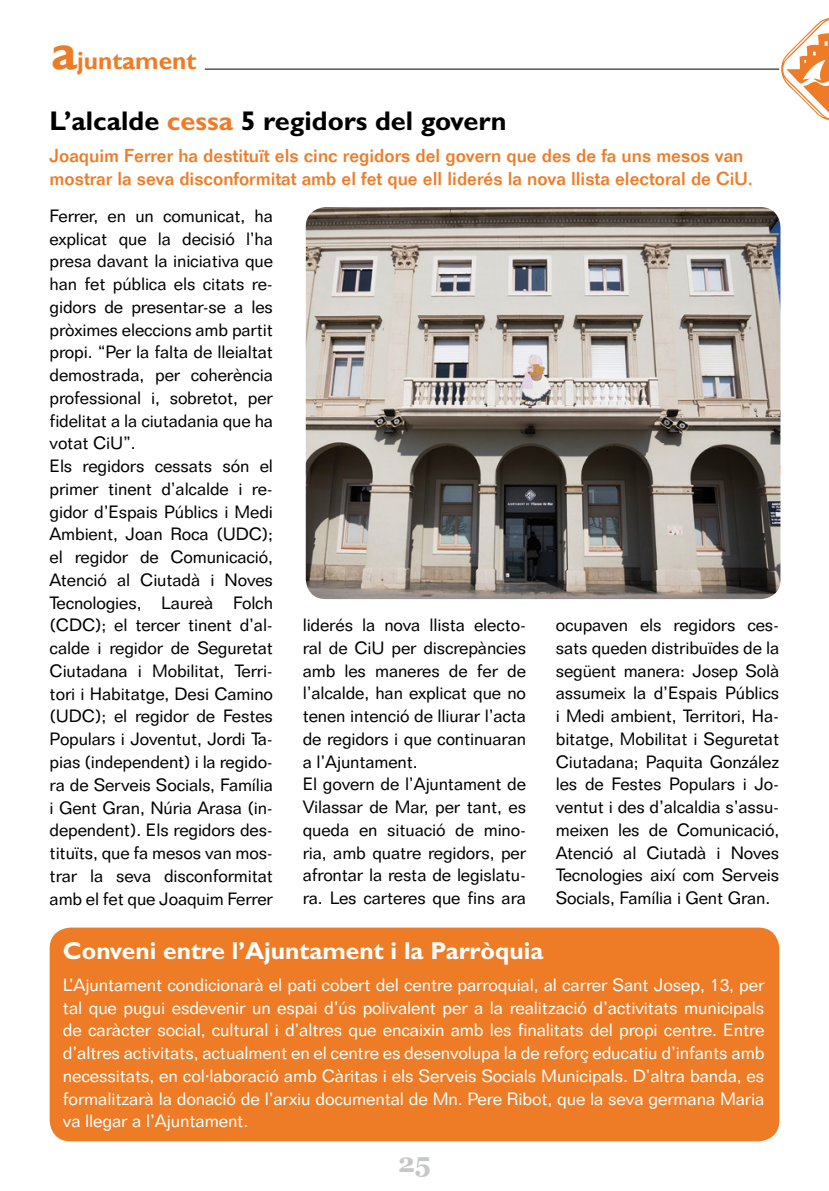
<style>
.page{position:relative;width:829px;height:1191px;background:#fff}
.page>*{position:absolute;margin:0;border:0;box-sizing:border-box;transform-origin:0 0}
.t1{font:700 27.12px "Gill Sans";color:#000}
.t2{font:700 26.95px "Georgia";color:#c6c7c8}
.t3{font:700 24.5px "Gill Sans";color:#fff}
.t4{font:700 24.5px "Gill Sans";color:#ee7c27}
.t5{font:500 18.38px/22.8px "Folio";color:#ee7c27}
.t6{font:17.5px/22.8px "Folio BT";letter-spacing:-.01em;color:#000}
.t7{font:17.5px/22.8px "Folio BT";letter-spacing:-.01em;color:#fff;text-align:justify}
.s1{font-size:49px}
.s2{color:#ee7c27}
</style>
<div class="page">
<svg style="left:781px;top:18px;width:47px;height:102px"></svg>
<hr style="left:205px;top:69px;width:574px;height:1px;background:#000">
<img style="left:306px;top:207px;width:474px;height:392px">
<div style="left:50px;top:927px;width:729px;height:214px;background:#ee7c27;border-radius:21px"></div>
<h3 class="t4" style="left:51px;top:46px;width:147px"><span class="s1">a</span>juntament</h3>
<h1 class="t1" style="left:50px;top:105px;width:458px">L’alcalde <span class="s2">cessa</span> 5 regidors del govern</h1>
<p class="t5" style="left:50px;top:144px;width:704px">Joaquim Ferrer ha destituït els cinc regidors del govern que des de fa uns mesos van mostrar la seva disconformitat amb el fet que ell liderés la nova llista electoral de CiU.</p>
<p class="t6" style="left:50px;top:204px;width:225px">Ferrer, en un comunicat, ha explicat que la decisió l’ha presa davant la iniciativa que han fet pública els citats re&shy;gidors de presentar-se a les pròximes eleccions amb partit propi. “Per la falta de lleialtat demostrada, per coherència professional i, sobretot, per fidelitat a la ciutadania que ha votat CiU”.<br>Els regidors cessats són el primer tinent d’alcalde i re&shy;gidor d’Espais Públics i Medi<br>Ambient, Joan Roca (UDC); el regidor de Comunicació,<br>Atenció al Ciutadà i Noves<br>Tecnologies, Laureà Folch (CDC); el tercer tinent d’al&shy;calde i regidor de Seguretat<br>Ciutadana i Mobilitat, Terri&shy;tori i Habitatge, Desi Camino (UDC); el regidor de Festes<br>Populars i Joventut, Jordi Ta&shy;pias (independent) i la regido&shy;ra de Serveis Socials, Família i Gent Gran, Núria Arasa (in&shy;dependent). Els regidors des&shy;tituïts, que fa mesos van mos&shy;trar la seva disconformitat amb el fet que Joaquim Ferrer</p>
<p class="t6" style="left:303px;top:613px;width:225px">liderés la nova llista electo&shy;ral de CiU per discrepàncies amb les maneres de fer de l’alcalde, han explicat que no tenen intenció de lliurar l’acta de regidors i que continuaran a l’Ajuntament.<br>El govern de l’Ajuntament de<br>Vilassar de Mar, per tant, es queda en situació de mino&shy;ria, amb quatre regidors, per afrontar la resta de legislatu&shy;ra. Les carteres que fins ara</p>
<p class="t6" style="left:555px;top:613px;width:225px;text-align:justify">ocupaven els regidors ces&shy;sats queden distribuïdes de la següent manera: Josep Solà assumeix la d’Espais Públics i Medi ambient, Territori, Ha&shy;bitatge, Mobilitat i Seguretat Ciutadana; Paquita González les de Festes Populars i Jo&shy;ventut i des d’alcaldia s’assu&shy;meixen les de Comunicació, Atenció al Ciutadà i Noves Tecnologies així com Serveis Socials, Família i Gent Gran.</p>
<h3 class="t3" style="left:63px;top:936px;width:482px">Conveni entre l’Ajuntament i la Parròquia</h3>
<p class="t7" style="left:63px;top:973px;width:703px">L’Ajuntament condicionarà el pati cobert del centre parroquial, al carrer Sant Josep, 13, per tal que pugui esdevenir un espai d’ús polivalent per a la realització d’activitats municipals de caràcter social, cultural i d’altres que encaixin amb les finalitats del propi centre. Entre d’altres activitats, actualment en el centre es desenvolupa la de reforç educatiu d’infants amb necessitats, en col·laboració amb Càritas i els Serveis Socials Municipals. D’altra banda, es formalitzarà la donació de l’arxiu documental de Mn. Pere Ribot, que la seva germana Maria va llegar a l’Ajuntament.</p>
<h2 class="t2" style="left:398px;top:1145px;width:35px">25</h2>
</div>
